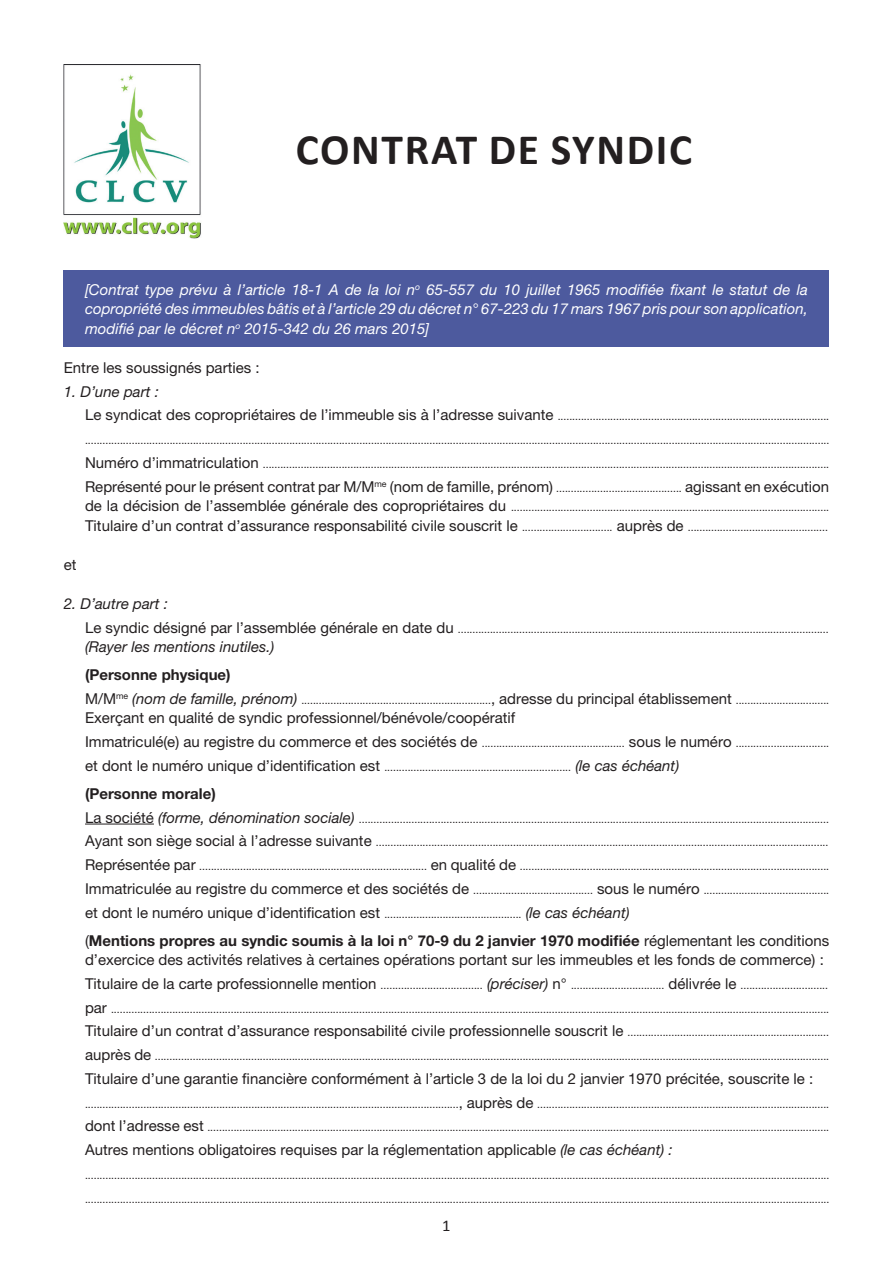
<style>
.page{position:relative;width:893px;height:1263px;background:#fff}
.page>*{position:absolute;margin:0;border:0;box-sizing:border-box;transform-origin:0 0}
.t1{font:700 43.5px "Calibri";letter-spacing:.04em;color:#231f20}
.t2{font:16.5px "Calibri";color:#231f20}
.t3{font:15px/19.5px "Helvetica Neue LT Pro";color:#231f20}
.t4{font:italic 15px/19.5px "Helvetica Neue LT Pro";color:#fff;text-align:justify}
.t5{font:italic 15px "Helvetica Neue LT Pro";color:#231f20}
.t6{font:700 15px "Helvetica Neue LT Pro";color:#231f20}
.t7{font:10.5px/19.5px "Helvetica Neue LT Pro";color:#231f20}
.s1{font-size:15px}
.s2{font-size:10.5px}
.s3{font-style:italic;font-size:15px}
.s4{font-weight:700}
.s5{font-style:italic}
</style>
<div class="page">
<div style="left:64px;top:270px;width:765px;height:76px;background:#4d5a9e"></div>
<hr style="left:85px;top:824px;width:69px;height:1px;background:#231f20">
<img style="left:64px;top:65px;width:137px;height:173px">
<h1 class="t1" style="left:296px;top:119px;width:395px">CONTRAT DE SYNDIC</h1>
<p class="t4" style="left:85px;top:280px;width:724px">[Contrat type prévu à l’article 18-1 A de la loi n<sup>o</sup> 65-557 du 10 juillet 1965 modifiée fixant le statut de la copropriété des immeubles bâtis et à l’article 29 du décret n° 67-223 du 17 mars 1967 pris pour son application, modifié par le décret n<sup>o</sup> 2015-342 du 26 mars 2015]</p>
<h3 class="t3" style="left:64px;top:358px;width:197px">Entre les soussignés parties :</h3>
<h3 class="t5" style="left:64px;top:382px;width:97px">1. D’une part :</h3>
<p class="t7" style="left:85px;top:407px;width:746px"><span class="s1">Le syndicat des copropriétaires de l’immeuble sis à l’adresse suivante</span> .............................................................................................</p>
<p class="t7" style="left:85px;top:431px;width:746px">...............................................................................................................................................................................................................................................................</p>
<p class="t7" style="left:85px;top:454px;width:746px"><span class="s1">Numéro d’immatriculation</span> ..................................................................................................................................................................................................</p>
<h3 class="t3" style="left:85px;top:476px;width:746px">Représenté pour le présent contrat par M/M<sup>me</sup> (nom de famille, prénom) <span class="s2">...........................................</span> agissant en exécution</h3>
<p class="t7" style="left:85px;top:498px;width:746px"><span class="s1">de la décision de l’assemblée générale des copropriétaires du</span> .............................................................................................................<br><span class="s1">Titulaire d’un contrat d’assurance responsabilité civile souscrit le</span> ............................... <span class="s1">auprès de</span> ................................................</p>
<h3 class="t3" style="left:64px;top:554px;width:14px">et</h3>
<h3 class="t5" style="left:64px;top:594px;width:106px">2. D’autre part :</h3>
<p class="t7" style="left:85px;top:619px;width:745px"><span class="s1">Le syndic désigné par l’assemblée générale en date du</span> ...............................................................................................................................</p>
<h3 class="t5" style="left:85px;top:638px;width:191px">(Rayer les mentions inutiles.)</h3>
<h3 class="t6" style="left:85px;top:665px;width:147px">(Personne physique)</h3>
<p class="t7" style="left:85px;top:690px;width:746px"><span class="s1">M/M</span><sup>me</sup> <span class="s3">(nom de famille, prénom)</span> .................................................................<span class="s1">, adresse du principal établissement</span> ................................</p>
<h3 class="t3" style="left:85px;top:708px;width:432px">Exerçant en qualité de syndic professionnel/bénévole/coopératif</h3>
<p class="t7" style="left:85px;top:733px;width:746px"><span class="s1">Immatriculé(e) au registre du commerce et des sociétés de</span> ................................................. <span class="s1">sous le numéro</span> ................................</p>
<p class="t7" style="left:85px;top:757px;width:596px"><span class="s1">et dont le numéro unique d’identification est</span> ................................................................ <span class="s3">(le cas échéant)</span></p>
<h3 class="t6" style="left:85px;top:784px;width:132px">(Personne morale)</h3>
<p class="t7" style="left:85px;top:809px;width:745px"><span class="s1">La société</span> <span class="s3">(forme, dénomination sociale)</span> .................................................................................................................................................................</p>
<p class="t7" style="left:85px;top:833px;width:745px"><span class="s1">Ayant son siège social à l’adresse suivante</span> ...........................................................................................................................................................</p>
<p class="t7" style="left:85px;top:856px;width:746px"><span class="s1">Représentée par</span> .............................................................................. <span class="s1">en qualité de</span> ..........................................................................................................</p>
<p class="t7" style="left:85px;top:880px;width:746px"><span class="s1">Immatriculée au registre du commerce et des sociétés de</span> ......................................... <span class="s1">sous le numéro</span> ...........................................</p>
<p class="t7" style="left:85px;top:904px;width:546px"><span class="s1">et dont le numéro unique d’identification est</span> ............................................... <span class="s3">(le cas échéant)</span></p>
<h3 class="t3" style="left:85px;top:930px;width:746px">(<span class="s4">Mentions propres au syndic soumis à la loi n° 70-9 du 2 janvier 1970 modifiée</span> réglementant les conditions d’exercice des activités relatives à certaines opérations portant sur les immeubles et les fonds de commerce) :</h3>
<p class="t7" style="left:85px;top:975px;width:745px"><span class="s1">Titulaire de la carte professionnelle mention</span> ................................... <span class="s3">(préciser)</span> <span class="s1">n°</span> ................................ <span class="s1">délivrée le</span> ..............................</p>
<p class="t7" style="left:85px;top:999px;width:746px"><span class="s1">par</span> ......................................................................................................................................................................................................................................................</p>
<h3 class="t3" style="left:85px;top:1021px;width:745px">Titulaire d’un contrat d’assurance responsabilité civile professionnelle souscrit le <span class="s2">.....................................................................</span></h3>
<p class="t7" style="left:85px;top:1046px;width:746px"><span class="s1">auprès de</span> .......................................................................................................................................................................................................................................</p>
<h3 class="t3" style="left:85px;top:1068px;width:730px">Titulaire d’une garantie financière conformément à l’article 3 de la loi du 2 janvier 1970 précitée, souscrite le :</h3>
<p class="t7" style="left:85px;top:1094px;width:746px">................................................................................................................................<span class="s1">, auprès de</span> ....................................................................................................</p>
<p class="t7" style="left:85px;top:1118px;width:746px"><span class="s1">dont l’adresse est</span> .....................................................................................................................................................................................................................</p>
<h3 class="t3" style="left:85px;top:1140px;width:589px">Autres mentions obligatoires requises par la réglementation applicable <span class="s5">(le cas échéant) :</span></h3>
<p class="t7" style="left:85px;top:1165px;width:746px">...............................................................................................................................................................................................................................................................</p>
<p class="t7" style="left:85px;top:1189px;width:746px">...............................................................................................................................................................................................................................................................</p>
<h2 class="t2" style="left:442px;top:1214px;width:10px">1</h2>
</div>
